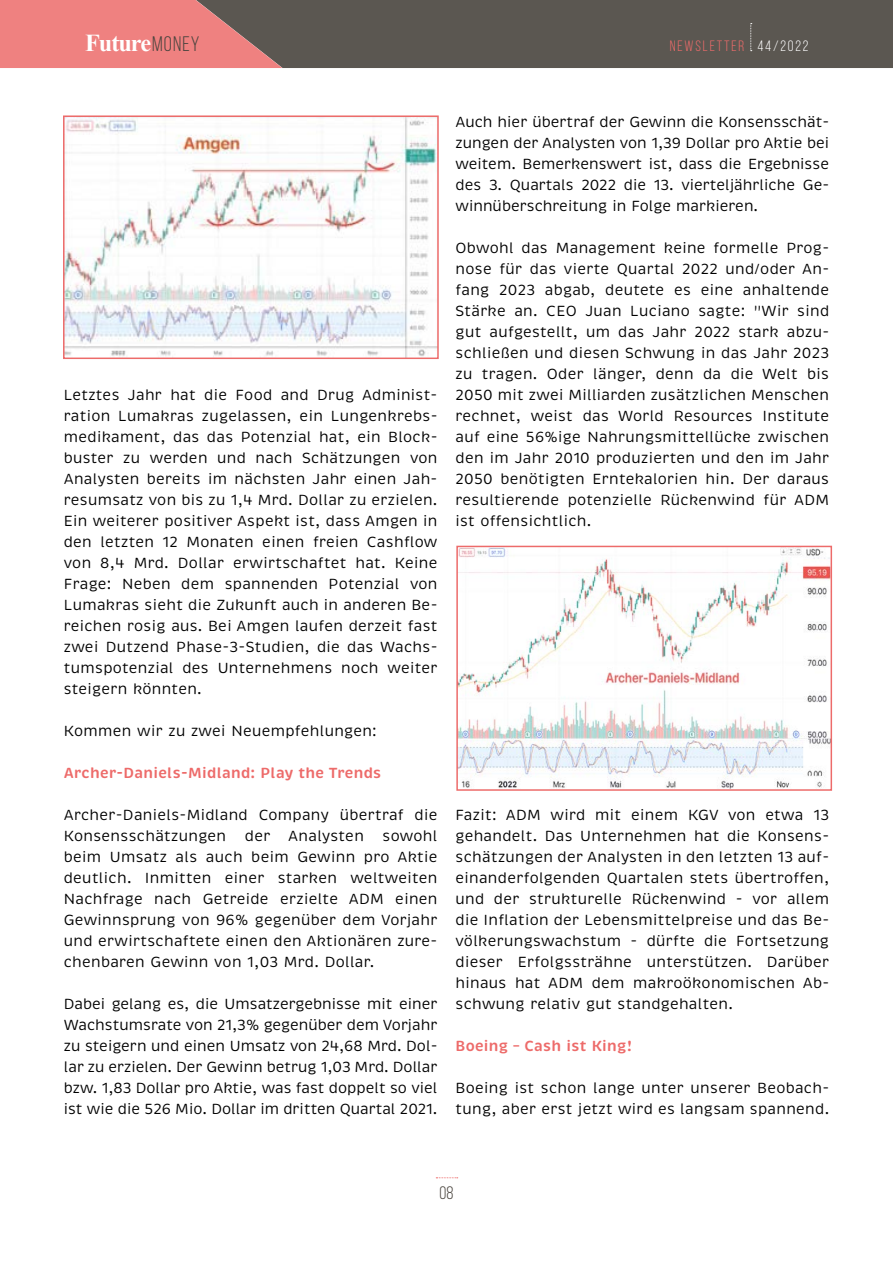
<style>
.page{position:relative;width:893px;height:1263px;background:#fff}
.page>*{position:absolute;margin:0;border:0;box-sizing:border-box;transform-origin:0 0}
.t1{font:700 24.3px "Times New Roman";letter-spacing:-.04em;color:#fff}
.t2{font:18px "Bebas Neue";color:#49443e}
.t3{font:15px/21px "Brevia";letter-spacing:.02em;color:#000;text-align:justify}
.t4{font:600 15px "Brevia";letter-spacing:.02em;color:#ed6b6a}
.t5{font:15px "Bebas Neue";letter-spacing:.12em;color:#ed6b6a}
.s1{font-family:"Bebas Neue";font-weight:400;font-size:21px;color:#49443e}
.s2{color:#fff}
</style>
<div class="page">
<svg style="left:436px;top:1177px;width:22px;height:1px"></svg>
<div style="left:282px;top:0;width:611px;height:68px;background:#5b5751"></div>
<svg style="left:0;top:0;width:282px;height:68px;background:#d87a79"></svg>
<svg style="left:750px;top:23px;width:2px;height:28px"></svg>
<img style="left:66px;top:118px;width:370px;height:238px">
<div style="left:63px;top:115px;width:376px;height:244px;border:2px solid #ed6b6a"></div>
<img style="left:459px;top:549px;width:370px;height:239px">
<div style="left:456px;top:546px;width:376px;height:245px;border:2px solid #ed6b6a"></div>
<h1 class="t1" style="left:85px;top:26px;width:116px">Future<span class="s1">MONEY</span></h1>
<p class="t5" style="left:670px;top:37px;width:140px">NEWSLETTER <span class="s2">44/2022</span></p>
<p class="t3" style="left:64px;top:385px;width:375px">Letztes Jahr hat die Food and Drug Administ&shy;ration Lumakras zugelassen, ein Lungenkrebs&shy;medikament, das das Potenzial hat, ein Block&shy;buster zu werden und nach Schätzungen von Analysten bereits im nächsten Jahr einen Jah&shy;resumsatz von bis zu 1,4 Mrd. Dollar zu erzielen.<br>Ein weiterer positiver Aspekt ist, dass Amgen in den letzten 12 Monaten einen freien Cashflow von 8,4 Mrd. Dollar erwirtschaftet hat. Keine Frage: Neben dem spannenden Potenzial von Lumakras sieht die Zukunft auch in anderen Be&shy;reichen rosig aus. Bei Amgen laufen derzeit fast zwei Dutzend Phase-3-Studien, die das Wachs&shy;tumspotenzial des Unternehmens noch weiter steigern könnten.</p>
<p class="t3" style="left:64px;top:721px;width:315px">Kommen wir zu zwei Neuempfehlungen:</p>
<p class="t4" style="left:64px;top:764px;width:319px">Archer-Daniels-Midland: Play the Trends</p>
<p class="t3" style="left:64px;top:805px;width:375px">Archer-Daniels-Midland Company übertraf die Konsensschätzungen der Analysten sowohl beim Umsatz als auch beim Gewinn pro Aktie deutlich. Inmitten einer starken weltweiten Nachfrage nach Getreide erzielte ADM einen Gewinnsprung von 96% gegenüber dem Vorjahr und erwirtschaftete einen den Aktionären zure&shy;chenbaren Gewinn von 1,03 Mrd. Dollar.</p>
<p class="t3" style="left:64px;top:994px;width:375px">Dabei gelang es, die Umsatzergebnisse mit einer Wachstumsrate von 21,3% gegenüber dem Vorjahr zu steigern und einen Umsatz von 24,68 Mrd. Dol&shy;lar zu erzielen. Der Gewinn betrug 1,03 Mrd. Dollar bzw. 1,83 Dollar pro Aktie, was fast doppelt so viel ist wie die 526 Mio. Dollar im dritten Quartal 2021.</p>
<p class="t3" style="left:455px;top:112px;width:375px">Auch hier übertraf der Gewinn die Konsensschät&shy;zungen der Analysten von 1,39 Dollar pro Aktie bei weitem. Bemerkenswert ist, dass die Ergebnisse des 3. Quartals 2022 die 13. vierteljährliche Ge&shy;winnüberschreitung in Folge markieren.</p>
<p class="t3" style="left:455px;top:238px;width:375px">Obwohl das Management keine formelle Prog&shy;nose für das vierte Quartal 2022 und/oder An&shy;fang 2023 abgab, deutete es eine anhaltende Stärke an. CEO Juan Luciano sagte: "Wir sind gut aufgestellt, um das Jahr 2022 stark abzu&shy;schließen und diesen Schwung in das Jahr 2023 zu tragen. Oder länger, denn da die Welt bis 2050 mit zwei Milliarden zusätzlichen Menschen rechnet, weist das World Resources Institute auf eine 56%ige Nahrungsmittellücke zwischen den im Jahr 2010 produzierten und den im Jahr 2050 benötigten Erntekalorien hin. Der daraus resultierende potenzielle Rückenwind für ADM ist offensichtlich.</p>
<p class="t3" style="left:455px;top:805px;width:375px">Fazit: ADM wird mit einem KGV von etwa 13 gehandelt. Das Unternehmen hat die Konsens&shy;schätzungen der Analysten in den letzten 13 auf&shy;einanderfolgenden Quartalen stets übertroffen, und der strukturelle Rückenwind - vor allem die Inflation der Lebensmittelpreise und das Be&shy;völkerungswachstum - dürfte die Fortsetzung dieser Erfolgssträhne unterstützen. Darüber hinaus hat ADM dem makroökonomischen Ab&shy;schwung relativ gut standgehalten.</p>
<p class="t4" style="left:455px;top:1037px;width:178px">Boeing – Cash ist King!</p>
<p class="t3" style="left:455px;top:1078px;width:375px">Boeing ist schon lange unter unserer Beobach&shy;tung, aber erst jetzt wird es langsam spannend.</p>
<p class="t2" style="left:440px;top:1183px;width:15px">08</p>
</div>
